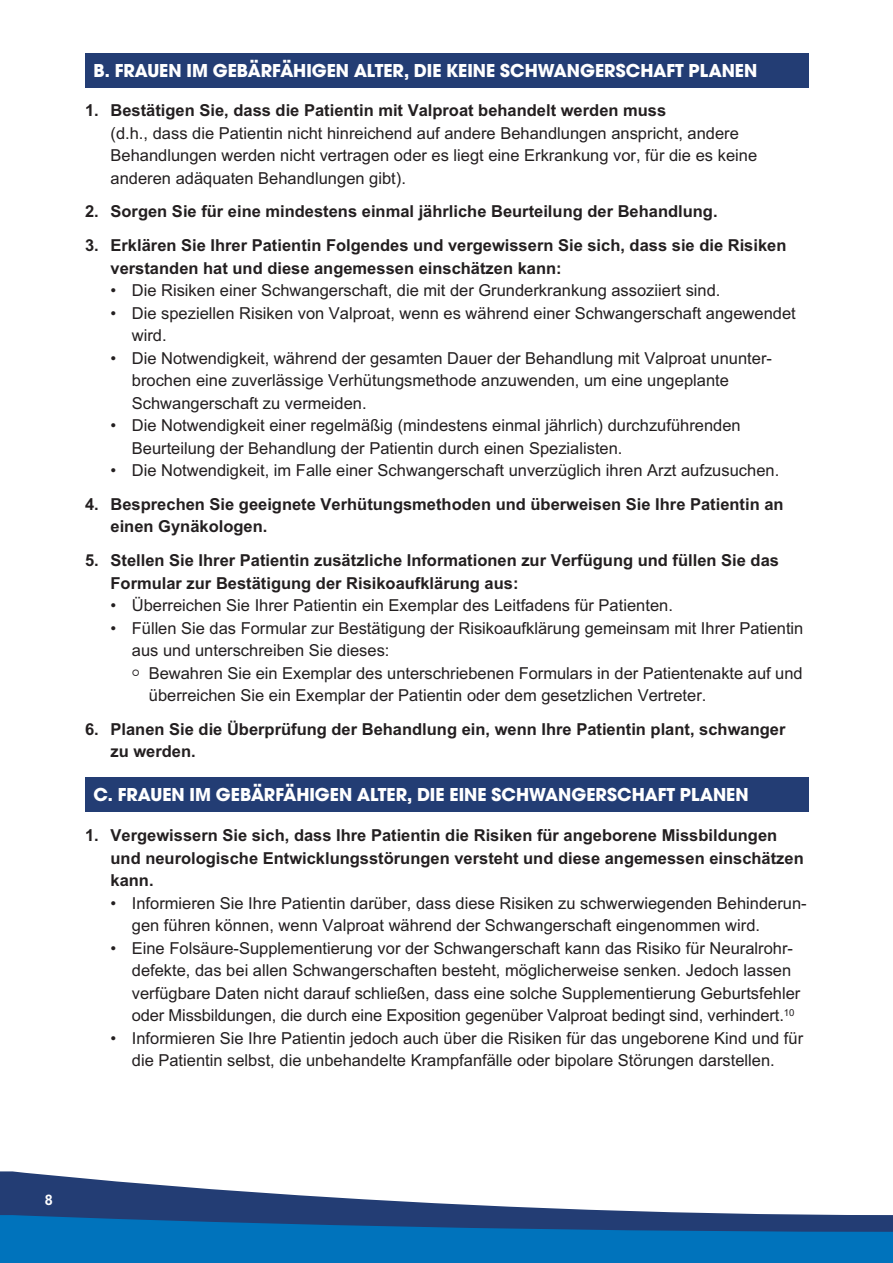
<style>
.page{position:relative;width:893px;height:1263px;background:#fff}
.page>*{position:absolute;margin:0;border:0;box-sizing:border-box;transform-origin:0 0}
.t1{font:700 19.5px "Avant Garde Gothic Itc T";color:#fff}
.t2{font:16.5px/22.5px "Arial";color:#231f20}
.t3{font:700 16.5px/22.5px "Arial";color:#231f20}
.t4{font:700 14.55px "Arial";color:#fff}
</style>
<div class="page">
<div style="left:0;top:1232px;width:893px;height:31px;background:#0073bc"></div>
<svg style="left:0;top:1171px;width:893px;height:61px"></svg>
<div style="left:85px;top:53px;width:724px;height:34px;background:#233d74"></div>
<div style="left:85px;top:777px;width:724px;height:34px;background:#233d74"></div>
<p class="t1" style="left:94px;top:59px;width:665px">B. FRAUEN IM GEBÄRFÄHIGEN ALTER, DIE KEINE SCHWANGERSCHAFT PLANEN</p>
<p class="t3" style="left:85px;top:99px;width:583px">1. Bestätigen Sie, dass die Patientin mit Valproat behandelt werden muss</p>
<p class="t2" style="left:111px;top:122px;width:648px">(d.h., dass die Patientin nicht hinreichend auf andere Behandlungen anspricht, andere<br>Behandlungen werden nicht vertragen oder es liegt eine Erkrankung vor, für die es keine anderen adäquaten Behandlungen gibt).</p>
<p class="t3" style="left:85px;top:200px;width:634px">2. Sorgen Sie für eine mindestens einmal jährliche Beurteilung der Behandlung.</p>
<p class="t3" style="left:111px;top:234px;width:677px;text-indent:-26px">3. Erklären Sie Ihrer Patientin Folgendes und vergewissern Sie sich, dass sie die Risiken verstanden hat und diese angemessen einschätzen kann:</p>
<p class="t2" style="left:111px;top:279px;width:611px">• Die Risiken einer Schwangerschaft, die mit der Grunderkrankung assoziiert sind.</p>
<p class="t2" style="left:132px;top:302px;width:665px;text-indent:-21px">• Die speziellen Risiken von Valproat, wenn es während einer Schwangerschaft angewendet wird.</p>
<p class="t2" style="left:132px;top:347px;width:642px;text-indent:-21px">• Die Notwendigkeit, während der gesamten Dauer der Behandlung mit Valproat ununter&shy;brochen eine zuverlässige Verhütungsmethode anzuwenden, um eine ungeplante<br>Schwangerschaft zu vermeiden.</p>
<p class="t2" style="left:132px;top:414px;width:610px;text-indent:-21px">• Die Notwendigkeit einer regelmäßig (mindestens einmal jährlich) durchzuführenden<br>Beurteilung der Behandlung der Patientin durch einen Spezialisten.</p>
<p class="t2" style="left:111px;top:459px;width:670px">• Die Notwendigkeit, im Falle einer Schwangerschaft unverzüglich ihren Arzt aufzusuchen.</p>
<p class="t3" style="left:111px;top:493px;width:675px;text-indent:-26px">4. Besprechen Sie geeignete Verhütungsmethoden und überweisen Sie Ihre Patientin an einen Gynäkologen.</p>
<p class="t3" style="left:111px;top:549px;width:670px;text-indent:-26px">5. Stellen Sie Ihrer Patientin zusätzliche Informationen zur Verfügung und füllen Sie das<br>Formular zur Bestätigung der Risikoaufklärung aus:</p>
<p class="t2" style="left:111px;top:594px;width:564px">• Überreichen Sie Ihrer Patientin ein Exemplar des Leitfadens für Patienten.</p>
<p class="t2" style="left:132px;top:617px;width:673px;text-indent:-21px">• Füllen Sie das Formular zur Bestätigung der Risikoaufklärung gemeinsam mit Ihrer Patientin aus und unterschreiben Sie dieses:</p>
<p class="t2" style="left:149px;top:662px;width:655px">Bewahren Sie ein Exemplar des unterschriebenen Formulars in der Patientenakte auf und überreichen Sie ein Exemplar der Patientin oder dem gesetzlichen Vertreter.</p>
<p class="t3" style="left:111px;top:718px;width:676px;text-indent:-26px">6. Planen Sie die Überprüfung der Behandlung ein, wenn Ihre Patientin plant, schwanger zu werden.</p>
<p class="t1" style="left:94px;top:783px;width:656px">C. FRAUEN IM GEBÄRFÄHIGEN ALTER, DIE EINE SCHWANGERSCHAFT PLANEN</p>
<p class="t3" style="left:111px;top:824px;width:695px;text-indent:-26px">1. Vergewissern Sie sich, dass Ihre Patientin die Risiken für angeborene Missbildungen und neurologische Entwicklungsstörungen versteht und diese angemessen einschätzen kann.</p>
<p class="t2" style="left:132px;top:892px;width:676px;text-indent:-21px">• Informieren Sie Ihre Patientin darüber, dass diese Risiken zu schwerwiegenden Behinderun&shy;gen führen können, wenn Valproat während der Schwangerschaft eingenommen wird.</p>
<p class="t2" style="left:132px;top:937px;width:670px;text-indent:-21px">• Eine Folsäure-Supplementierung vor der Schwangerschaft kann das Risiko für Neuralrohr&shy;defekte, das bei allen Schwangerschaften besteht, möglicherweise senken. Jedoch lassen verfügbare Daten nicht darauf schließen, dass eine solche Supplementierung Geburtsfehler oder Missbildungen, die durch eine Exposition gegenüber Valproat bedingt sind, verhindert.<sup>10</sup></p>
<p class="t2" style="left:111px;top:1027px;width:694px;text-align:center">• Informieren Sie Ihre Patientin jedoch auch über die Risiken für das ungeborene Kind und für die Patientin selbst, die unbehandelte Krampfanfälle oder bipolare Störungen darstellen.</p>
<p class="t4" style="left:45px;top:1191px;width:10px">8</p>
</div>
